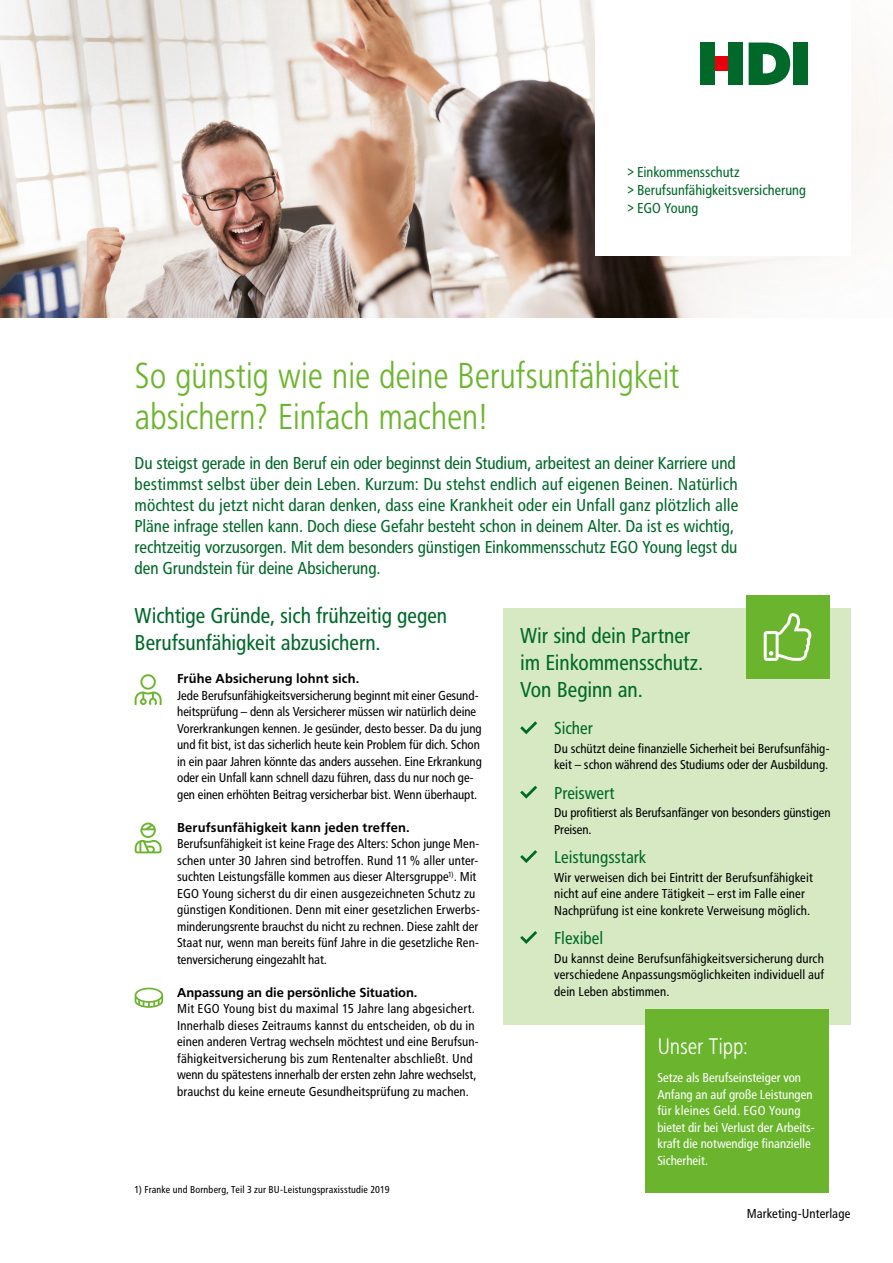
<style>
.page{position:relative;width:893px;height:1263px;background:#fff}
.page>*{position:absolute;margin:0;border:0;box-sizing:border-box;transform-origin:0 0}
.t1{font:36px/40.5px "HDI Gerling Sans Cond Light";letter-spacing:-.01em;color:#6bb52e}
.t2{font:22.5px/27px "HDI Gerling Sans Cond Regular";letter-spacing:-.005em;color:#006929}
.t3{font:22.5px "HDI Gerling Sans Cond Light";letter-spacing:-.01em;color:#fff}
.t4{font:18px/21px "HDI Gerling Sans Cond Regular";letter-spacing:-.005em;color:#006929}
.t5{font:15px/18px "HDI Gerling Sans Cond Regular";color:#006929}
.t6{font:13.5px/16.5px "HDI Gerling Sans Cond Regular";color:#000}
.t7{font:13.5px/16.5px "HDI Gerling Sans Cond Regular";color:#fff}
.t8{font:13.5px "HDI Gerling Sans Bold";letter-spacing:.005em;color:#000}
.t9{font:10.5px "HDI Gerling Sans Cond Regular";letter-spacing:.015em;color:#000}
</style>
<div class="page">
<img style="left:0;top:0;width:558px;height:318px">
<svg style="left:558px;top:0;width:324px;height:318px;fill:#f8f6f4"></svg>
<svg style="left:135px;top:988px;width:28px;height:20px"></svg>
<div style="left:503px;top:608px;width:347px;height:417px;background:#d7e9c3"></div>
<svg style="left:520px;top:721px;width:17px;height:13px"></svg>
<svg style="left:520px;top:786px;width:17px;height:13px"></svg>
<svg style="left:520px;top:850px;width:17px;height:13px"></svg>
<svg style="left:520px;top:931px;width:17px;height:13px"></svg>
<div style="left:746px;top:595px;width:83px;height:84px;background:#6bb52e"></div>
<svg style="left:764px;top:613px;width:47px;height:48px"></svg>
<div style="left:646px;top:1009px;width:183px;height:184px;background:#6bb52e"></div>
<svg style="left:135px;top:674px;width:27px;height:31px"></svg>
<svg style="left:135px;top:823px;width:27px;height:30px"></svg>
<div style="left:595px;top:0;width:255px;height:255px;background:#fff"></div>
<svg style="left:749px;top:43px;width:41px;height:42px"></svg>
<div style="left:794px;top:43px;width:14px;height:42px;background:#006929"></div>
<div style="left:715px;top:57px;width:14px;height:14px;background:#e7000e"></div>
<div style="left:729px;top:43px;width:14px;height:42px;background:#006929"></div>
<div style="left:700px;top:43px;width:15px;height:42px;background:#006929"></div>
<p class="t5" style="left:626px;top:163px;width:181px">&gt;Einkommensschutz &gt;Berufsunfähigkeitsversicherung &gt;EGO Young</p>
<h1 class="t1" style="left:135px;top:356px;width:546px">So günstig wie nie deine Berufsunfähigkeit absichern? Einfach machen!</h1>
<p class="t4" style="left:135px;top:452px;width:605px">Du steigst gerade in den Beruf ein oder beginnst dein Studium, arbeitest an deiner Karriere und bestimmst selbst über dein Leben. Kurzum: Du stehst endlich auf eigenen Beinen. Natürlich möchtest du jetzt nicht daran denken, dass eine Krankheit oder ein Unfall ganz plötzlich alle Pläne infrage stellen kann. Doch diese Gefahr besteht schon in deinem Alter. Da ist es wichtig, rechtzeitig vorzusorgen. Mit dem besonders günstigen Einkommensschutz EGO Young legst du den Grundstein für deine Absicherung.</p>
<h2 class="t2" style="left:135px;top:603px;width:314px">Wichtige Gründe, sich frühzeitig gegen<br>Berufsunfähigkeit abzusichern.</h2>
<p class="t8" style="left:177px;top:671px;width:184px">Frühe Absicherung lohnt sich.</p>
<p class="t6" style="left:177px;top:687px;width:306px">Jede Berufsunfähigkeitsversicherung beginnt mit einer Gesund&shy;heitsprüfung – denn als Versicherer müssen wir natürlich deine Vorerkrankungen kennen. Je gesünder, desto besser. Da du jung und fit bist, ist das sicherlich heute kein Problem für dich. Schon in ein paar Jahren könnte das anders aussehen. Eine Erkrankung oder ein Unfall kann schnell dazu führen, dass du nur noch ge&shy;gen einen erhöhten Beitrag versicherbar bist. Wenn überhaupt.</p>
<p class="t8" style="left:177px;top:819px;width:234px">Berufsunfähigkeit kann jeden treffen.</p>
<p class="t6" style="left:177px;top:836px;width:304px">Berufsunfähigkeit ist keine Frage des Alters: Schon junge Men&shy;schen unter 30 Jahren sind betroffen. Rund 11% aller unter&shy;suchten Leistungsfälle kommen aus dieser Altersgruppe<sup>1)</sup>. Mit EGO Young sicherst du dir einen ausgezeichneten Schutz zu günstigen Konditionen. Denn mit einer gesetzlichen Erwerbs&shy;minderungsrente brauchst du nicht zu rechnen. Diese zahlt der Staat nur, wenn man bereits fünf Jahre in die gesetzliche Ren&shy;tenversicherung eingezahlt hat.</p>
<p class="t8" style="left:177px;top:984px;width:242px">Anpassung an die persönliche Situation.</p>
<p class="t6" style="left:177px;top:1001px;width:303px">Mit EGO Young bist du maximal 15 Jahre lang abgesichert.<br>Innerhalb dieses Zeitraums kannst du entscheiden, ob du in einen anderen Vertrag wechseln möchtest und eine Berufsun&shy;fähigkeitversicherung bis zum Rentenalter abschließt. Und wenn du spätestens innerhalb der ersten zehn Jahre wechselst, brauchst du keine erneute Gesundheitsprüfung zu machen.</p>
<p class="t9" style="left:135px;top:1184px;width:256px">1) Franke und Bornberg, Teil 3 zur BU-Leistungspraxisstudie 2019</p>
<h2 class="t2" style="left:520px;top:622px;width:184px">Wir sind dein Partner im Einkommensschutz.<br>Von Beginn an.</h2>
<h3 class="t4" style="left:554px;top:718px;width:40px">Sicher</h3>
<p class="t6" style="left:554px;top:740px;width:277px">Du schützt deine finanzielle Sicherheit bei Berufsunfähig&shy;keit – schon während des Studiums oder der Ausbildung.</p>
<h3 class="t4" style="left:554px;top:782px;width:62px">Preiswert</h3>
<p class="t6" style="left:554px;top:805px;width:278px">Du profitierst als Berufsanfänger von besonders günstigen<br>Preisen.</p>
<h3 class="t4" style="left:554px;top:847px;width:94px">Leistungsstark</h3>
<p class="t6" style="left:554px;top:869px;width:260px">Wir verweisen dich bei Eintritt der Berufsunfähigkeit nicht auf eine andere Tätigkeit – erst im Falle einer<br>Nachprüfung ist eine konkrete Verweisung möglich.</p>
<h3 class="t4" style="left:554px;top:928px;width:50px">Flexibel</h3>
<p class="t6" style="left:554px;top:950px;width:271px;text-align:justify">Du kannst deine Berufsunfähigkeitsversicherung durch verschiedene Anpassungsmöglichkeiten individuell auf dein Leben abstimmen.</p>
<h2 class="t3" style="left:657px;top:1034px;width:92px">Unser Tipp:</h2>
<p class="t7" style="left:657px;top:1070px;width:159px">Setze als Berufseinsteiger von<br>Anfang an auf große Leistungen für kleines Geld. EGO Young bietet dir bei Verlust der Arbeits&shy;kraft die notwendige finanzielle<br>Sicherheit.</p>
<p class="t6" style="left:747px;top:1205px;width:105px">Marketing-Unterlage</p>
</div>
